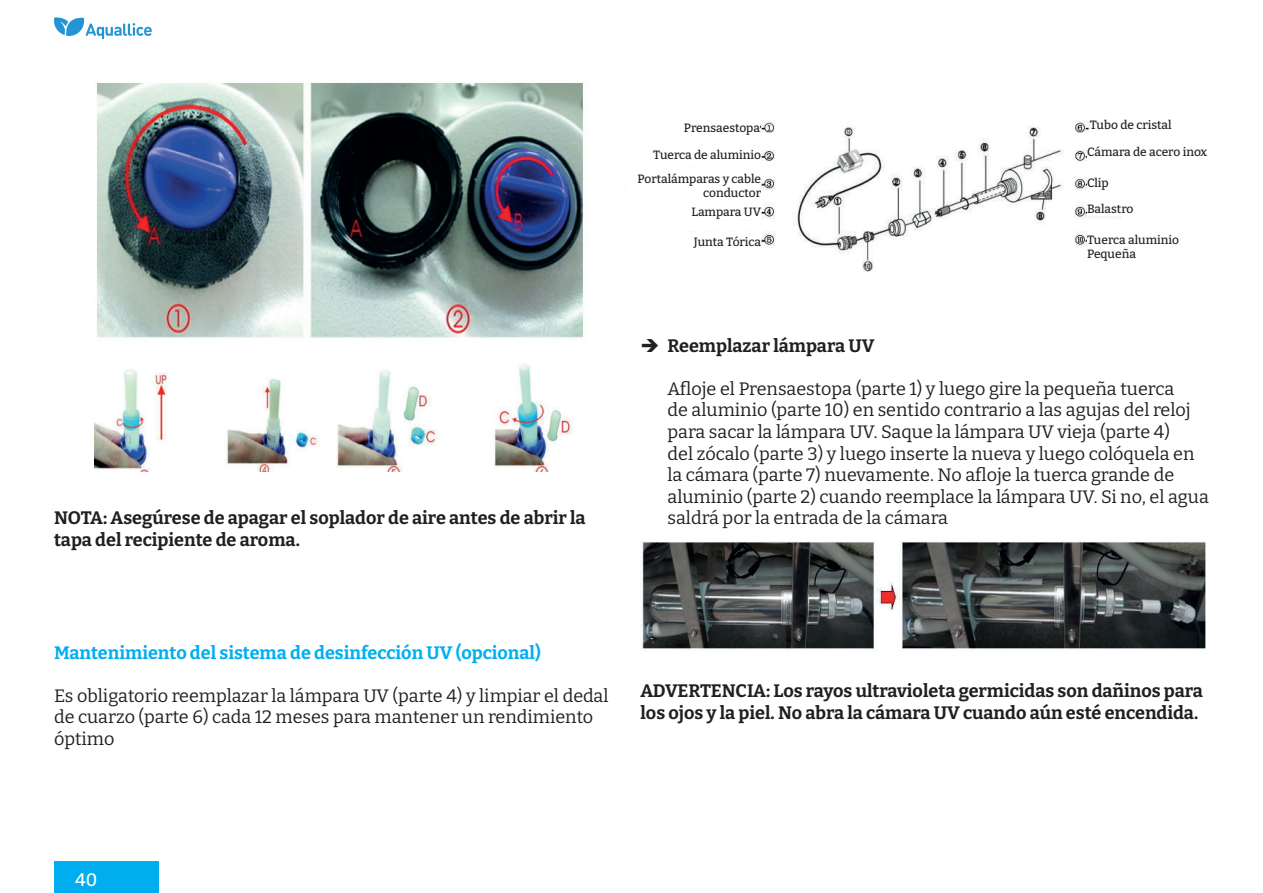
<style>
.page{position:relative;width:1263px;height:893px;background:#fff}
.page>*{position:absolute;margin:0;border:0;box-sizing:border-box;transform-origin:0 0}
.t1{font:18px/21.6px "Bitter";color:#231f20}
.t2{font:700 18px/21.6px "Bitter";color:#231f20}
.t3{font:700 18px "Bitter";color:#00aeef}
.t4{font:500 18px "Bitter";color:#fff}
.t5{font:500 12px/14.4px "Bitter";color:#231f20}
</style>
<div class="page">
<div style="left:54px;top:861px;width:105px;height:32px;background:#00aeef"></div>
<svg style="left:54px;top:17px;width:98px;height:22px"></svg>
<img style="left:96px;top:82px;width:487px;height:256px">
<img style="left:95px;top:363px;width:477px;height:109px">
<img style="left:625px;top:121px;width:497px;height:151px">
<img style="left:641px;top:541px;width:565px;height:110px">
<div style="left:655px;top:116px;width:105px;height:21px;background:#fff"></div>
<div style="left:1090px;top:113px;width:104px;height:21px;background:#fff"></div>
<div style="left:626px;top:143px;width:135px;height:22px;background:#fff"></div>
<div style="left:1087px;top:140px;width:135px;height:22px;background:#fff"></div>
<div style="left:626px;top:202px;width:135px;height:17px;background:#fff"></div>
<div style="left:1087px;top:199px;width:135px;height:17px;background:#fff"></div>
<div style="left:626px;top:232px;width:135px;height:16px;background:#fff"></div>
<div style="left:1087px;top:223px;width:135px;height:44px;background:#fff"></div>
<div style="left:626px;top:170px;width:135px;height:29px;background:#fff"></div>
<div style="left:1087px;top:167px;width:135px;height:29px;background:#fff"></div>
<p class="t2" style="left:54px;top:507px;width:533px">NOTA: Asegúrese de apagar el soplador de aire antes de abrir la tapa del recipiente de aroma.</p>
<p class="t5" style="left:684px;top:121px;width:78px">Prensaestopa</p>
<p class="t5" style="left:1090px;top:118px;width:83px">Tubo de cristal</p>
<p class="t5" style="left:653px;top:148px;width:109px">Tuerca de aluminio</p>
<p class="t5" style="left:1087px;top:145px;width:122px">Cámara de acero inox</p>
<p class="t5" style="left:637px;top:172px;width:125px;text-align:right">Portalámparas y cable conductor</p>
<p class="t5" style="left:1087px;top:176px;width:23px">Clip</p>
<p class="t5" style="left:691px;top:205px;width:71px">Lampara UV</p>
<p class="t5" style="left:1087px;top:201px;width:48px">Balastro</p>
<p class="t5" style="left:694px;top:235px;width:69px">Junta Tórica</p>
<p class="t5" style="left:1087px;top:233px;width:93px">Tuerca aluminio<br>Pequeña</p>
<p class="t2" style="left:667px;top:334px;width:208px">Reemplazar lámpara UV</p>
<p class="t1" style="left:667px;top:377px;width:543px">Afloje el Prensaestopa (parte 1) y luego gire la pequeña tuerca<br>de aluminio (parte 10) en sentido contrario a las agujas del reloj para sacar la lámpara UV. Saque la lámpara UV vieja (parte 4)<br>del zócalo (parte 3) y luego inserte la nueva y luego colóquela en la cámara (parte 7) nuevamente. No afloje la tuerca grande de aluminio (parte 2) cuando reemplace la lámpara UV. Si no, el agua saldrá por la entrada de la cámara</p>
<p class="t3" style="left:54px;top:641px;width:488px">Mantenimiento del sistema de desinfección UV (opcional)</p>
<p class="t1" style="left:54px;top:684px;width:556px">Es obligatorio reemplazar la lámpara UV (parte 4) y limpiar el dedal de cuarzo (parte 6) cada 12 meses para mantener un rendimiento óptimo</p>
<p class="t2" style="left:640px;top:680px;width:564px">ADVERTENCIA: Los rayos ultravioleta germicidas son dañinos para los ojos y la piel. No abra la cámara UV cuando aún esté encendida.</p>
<p class="t4" style="left:75px;top:870px;width:24px">40</p>
</div>
